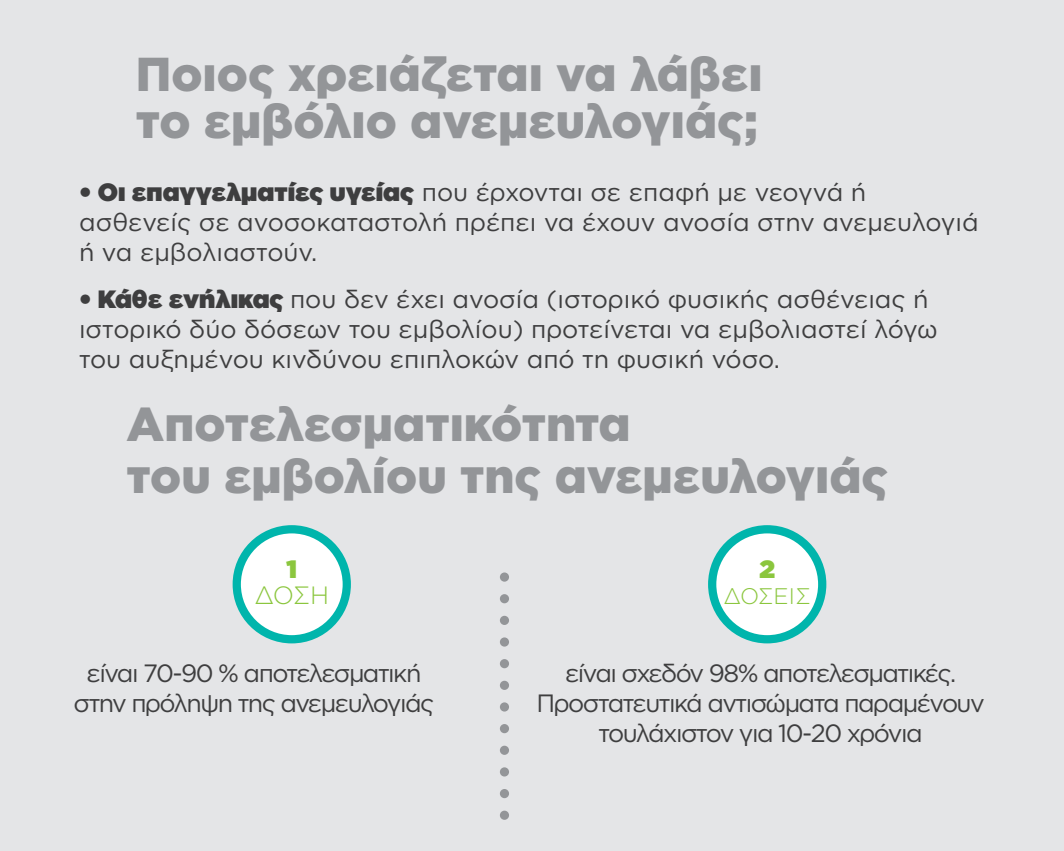
<style>
.page{position:relative;width:1064px;height:851px;background:#fff}
.page>*{position:absolute;margin:0;border:0;box-sizing:border-box;transform-origin:0 0}
.t1{font:900 47.5px/47px "Gotham Greek";color:#939598}
.t2{font:25px/30px "Gotham Greek";color:#3e3e3f}
.t3{font:25px/30px "Gotham Greek";letter-spacing:-.06em;color:#3e3e3f;text-align:center}
.t4{font:300 25px "Gotham Greek";color:#8bc63e}
.t5{font:900 25px "Gotham Greek";color:#8bc63e}
.t6{font:300 22.5px "Gotham Greek";color:#8bc63e}
.s1{font-weight:900}
</style>
<div class="page">
<div style="left:0;top:0;width:1063px;height:850px;background:#e4e5e7"></div>
<div style="left:499px;top:659px;width:10px;height:9px;background:#939598;border-radius:50%"></div>
<div style="left:499px;top:680px;width:10px;height:9px;background:#939598;border-radius:50%"></div>
<div style="left:499px;top:702px;width:10px;height:9px;background:#939598;border-radius:50%"></div>
<div style="left:499px;top:724px;width:10px;height:9px;background:#939598;border-radius:50%"></div>
<div style="left:499px;top:745px;width:10px;height:9px;background:#939598;border-radius:50%"></div>
<div style="left:499px;top:767px;width:10px;height:9px;background:#939598;border-radius:50%"></div>
<svg style="left:499px;top:788px;width:10px;height:10px"></svg>
<div style="left:499px;top:810px;width:10px;height:9px;background:#939598;border-radius:50%"></div>
<div style="left:499px;top:572px;width:10px;height:9px;background:#939598;border-radius:50%"></div>
<div style="left:499px;top:594px;width:10px;height:9px;background:#939598;border-radius:50%"></div>
<svg style="left:499px;top:615px;width:10px;height:10px"></svg>
<div style="left:499px;top:637px;width:10px;height:9px;background:#939598;border-radius:50%"></div>
<div style="left:237px;top:529px;width:109px;height:110px;background:#fff;border-radius:50%"></div>
<div style="left:232px;top:525px;width:119px;height:118px;border:8px solid #00b5ac;border-radius:50%"></div>
<div style="left:712px;top:529px;width:109px;height:110px;background:#fff;border-radius:50%"></div>
<div style="left:707px;top:525px;width:119px;height:118px;border:8px solid #00b5ac;border-radius:50%"></div>
<h1 class="t1" style="left:136px;top:49px;width:628px">Ποιος χρειάζεται να λάβει το εμβόλιο ανεμευλογιάς;</h1>
<p class="t2" style="left:79px;top:176px;width:900px"><span class="s1">• Οι επαγγελματίες υγείας</span> που έρχονται σε επαφή με νεογνά ή ασθενείς σε ανοσοκαταστολή πρέπει να έχουν ανοσία στην ανεμευλογιά ή να εμβολιαστούν.</p>
<p class="t2" style="left:79px;top:284px;width:859px"><span class="s1">• Κάθε ενήλικας</span> που δεν έχει ανοσία (ιστορικό φυσικής ασθένειας ή ιστορικό δύο δόσεων του εμβολίου) προτείνεται να εμβολιαστεί λόγω του αυξημένου κινδύνου επιπλοκών από τη φυσική νόσο.</p>
<h1 class="t1" style="left:126px;top:397px;width:763px;line-height:52px">Αποτελεσματικότητα<br>του εμβολίου της ανεμευλογιάς</h1>
<p class="t5" style="left:286px;top:555px;width:12px">1</p>
<p class="t4" style="left:254px;top:581px;width:76px">ΔΟΣΗ</p>
<p class="t5" style="left:759px;top:555px;width:17px">2</p>
<p class="t6" style="left:723px;top:583px;width:89px">ΔΟΣΕΙΣ</p>
<p class="t3" style="left:74px;top:657px;width:362px">είναι 70-90 % αποτελεσματική στην πρόληψη της ανεμευλογιάς</p>
<p class="t3" style="left:536px;top:657px;width:449px">είναι σχεδόν 98% αποτελεσματικές.<br>Προστατευτικά αντισώματα παραμένουν τουλάχιστον για 10-20 χρόνια</p>
</div>
